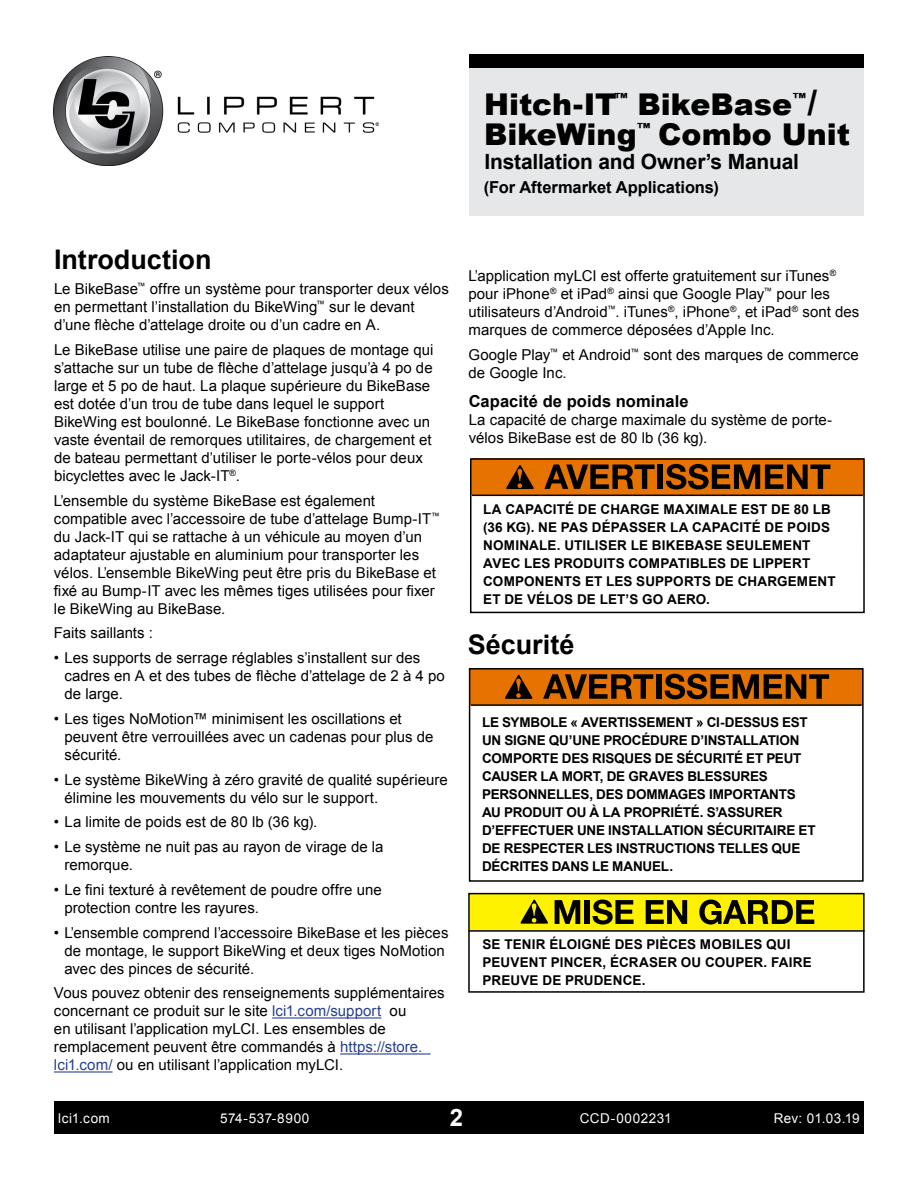
<style>
.page{position:relative;width:918px;height:1188px;background:#fff}
.page>*{position:absolute;margin:0;border:0;box-sizing:border-box;transform-origin:0 0}
.t1{font:900 34.5px "Arial";color:#000}
.t2{font:900 30px "Arial";color:#000}
.t3{font:700 27px "Arial";color:#000}
.t4{font:700 24px "Arial";color:#fff}
.t5{font:700 21px "Arial";letter-spacing:-.01em;color:#000}
.t6{font:700 16.5px "Arial";color:#000}
.t7{font:15px/18px "Arial";color:#000}
.t8{font:700 13.5px/18px "Arial";letter-spacing:-.005em;color:#000}
.t9{font:13.5px "Arial";letter-spacing:.035em;color:#fff}
.s1{color:#25408f}
</style>
<div class="page">
<div style="left:54px;top:1102px;width:810px;height:32px;background:#000"></div>
<img style="left:54px;top:56px;width:325px;height:110px">
<div style="left:469px;top:54px;width:395px;height:162px;background:#e6e7e8"></div>
<div style="left:469px;top:54px;width:395px;height:14px;background:#000"></div>
<hr style="left:272px;top:1017px;width:109px;height:2px;background:#25408f">
<hr style="left:340px;top:1053px;width:91px;height:2px;background:#25408f">
<hr style="left:54px;top:1071px;width:59px;height:2px;background:#25408f">
<div style="left:472px;top:459px;width:392px;height:36px;background:#e67200"></div>
<svg style="left:506px;top:465px;width:28px;height:24px"></svg>
<svg style="left:544px;top:465px;width:111px;height:24px"></svg>
<div style="left:657px;top:465px;width:6px;height:24px;background:#000"></div>
<svg style="left:666px;top:464px;width:164px;height:25px"></svg>
<div style="left:470px;top:458px;width:395px;height:155px;border:2px solid #000"></div>
<hr style="left:472px;top:495px;width:391px;height:1px;background:#000">
<div style="left:470px;top:668px;width:393px;height:37px;background:#e67200"></div>
<svg style="left:505px;top:675px;width:28px;height:24px"></svg>
<svg style="left:543px;top:674px;width:110px;height:25px"></svg>
<div style="left:656px;top:674px;width:5px;height:25px;background:#000"></div>
<svg style="left:665px;top:674px;width:164px;height:25px"></svg>
<div style="left:469px;top:668px;width:395px;height:214px;border:2px solid #000"></div>
<hr style="left:471px;top:704px;width:391px;height:2px;background:#000">
<div style="left:470px;top:893px;width:393px;height:37px;background:#fff200"></div>
<svg style="left:520px;top:899px;width:28px;height:25px"></svg>
<svg style="left:555px;top:900px;width:25px;height:24px"></svg>
<div style="left:585px;top:900px;width:5px;height:24px;background:#000"></div>
<svg style="left:593px;top:900px;width:41px;height:25px"></svg>
<svg style="left:646px;top:900px;width:41px;height:24px"></svg>
<svg style="left:699px;top:900px;width:115px;height:25px"></svg>
<div style="left:468px;top:893px;width:397px;height:100px;border:2px solid #000"></div>
<hr style="left:469px;top:930px;width:396px;height:2px;background:#000">
<h2 class="t2" style="left:484px;top:83px;width:324px">Hitch-IT<sup>™</sup> BikeBase<sup>™</sup></h2>
<h1 class="t1" style="left:807px;top:78px;width:11px">/</h1>
<h2 class="t2" style="left:484px;top:113px;width:368px">BikeWing<sup>™</sup> Combo Unit</h2>
<h3 class="t5" style="left:484px;top:148px;width:316px">Installation and Owner’s Manual</h3>
<p class="t6" style="left:484px;top:176px;width:236px">(For Aftermarket Applications)</p>
<h3 class="t3" style="left:54px;top:242px;width:159px">Introduction</h3>
<p class="t7" style="left:54px;top:280px;width:396px">Le BikeBase<sup>™</sup> offre un système pour transporter deux vélos en permettant l’installation du BikeWing<sup>™</sup> sur le devant d’une flèche d’attelage droite ou d’un cadre en A.</p>
<p class="t7" style="left:54px;top:341px;width:381px">Le BikeBase utilise une paire de plaques de montage qui s’attache sur un tube de flèche d’attelage jusqu’à 4 po de large et 5 po de haut. La plaque supérieure du BikeBase est dotée d’un trou de tube dans lequel le support BikeWing est boulonné. Le BikeBase fonctionne avec un vaste éventail de remorques utilitaires, de chargement et de bateau permettant d’utiliser le porte-vélos pour deux bicyclettes avec le Jack-IT<sup>®</sup>.</p>
<p class="t7" style="left:54px;top:492px;width:387px">L’ensemble du système BikeBase est également compatible avec l’accessoire de tube d’attelage Bump-IT<sup>™ </sup>du Jack-IT qui se rattache à un véhicule au moyen d’un adaptateur ajustable en aluminium pour transporter les vélos. L’ensemble BikeWing peut être pris du BikeBase et fixé au Bump-IT avec les mêmes tiges utilisées pour fixer le BikeWing au BikeBase.</p>
<p class="t7" style="left:54px;top:624px;width:101px">Faits saillants :</p>
<p class="t7" style="left:64px;top:649px;width:382px;text-indent:-10px">• Les supports de serrage réglables s’installent sur des cadres en A et des tubes de flèche d’attelage de 2 à 4 po de large.</p>
<p class="t7" style="left:64px;top:710px;width:371px;text-indent:-10px">• Les tiges NoMotion™ minimisent les oscillations et peuvent être verrouillées avec un cadenas pour plus de sécurité.</p>
<p class="t7" style="left:64px;top:771px;width:385px;text-indent:-10px">• Le système BikeWing à zéro gravité de qualité supérieure élimine les mouvements du vélo sur le support.</p>
<p class="t7" style="left:54px;top:813px;width:265px">• La limite de poids est de 80 lb (36 kg).</p>
<p class="t7" style="left:64px;top:838px;width:321px;text-indent:-10px">• Le système ne nuit pas au rayon de virage de la remorque.</p>
<p class="t7" style="left:64px;top:881px;width:319px;text-indent:-10px">• Le fini texturé à revêtement de poudre offre une protection contre les rayures.</p>
<p class="t7" style="left:64px;top:924px;width:386px;text-indent:-10px">• L’ensemble comprend l’accessoire BikeBase et les pièces de montage, le support BikeWing et deux tiges NoMotion avec des pinces de sécurité.</p>
<p class="t7" style="left:54px;top:984px;width:392px">Vous pouvez obtenir des renseignements supplémentaires concernant ce produit sur le site <span class="s1">lci1.com/support</span> ou<br>en utilisant l’application myLCI. Les ensembles de remplacement peuvent être commandés à <span class="s1">https://store. lci1.com/</span> ou en utilisant l’application myLCI.</p>
<p class="t7" style="left:468px;top:267px;width:392px">L’application myLCI est offerte gratuitement sur iTunes<sup>® </sup>pour iPhone<sup>®</sup> et iPad<sup>®</sup> ainsi que Google Play<sup>™</sup> pour les utilisateurs d’Android<sup>™</sup>. iTunes<sup>®</sup>, iPhone<sup>®</sup>, et iPad<sup>®</sup> sont des marques de commerce déposées d’Apple Inc.</p>
<p class="t7" style="left:468px;top:346px;width:392px">Google Play<sup>™</sup> et Android<sup>™</sup> sont des marques de commerce de Google Inc.</p>
<p class="t6" style="left:469px;top:391px;width:221px">Capacité de poids nominale</p>
<p class="t7" style="left:469px;top:411px;width:365px">La capacité de charge maximale du système de porte&shy;vélos BikeBase est de 80 lb (36 kg).</p>
<p class="t8" style="left:483px;top:501px;width:354px">LA CAPACITÉ DE CHARGE MAXIMALE EST DE 80 LB (36 KG). NE PAS DÉPASSER LA CAPACITÉ DE POIDS NOMINALE. UTILISER LE BIKEBASE SEULEMENT AVEC LES PRODUITS COMPATIBLES DE LIPPERT COMPONENTS ET LES SUPPORTS DE CHARGEMENT ET DE VÉLOS DE LET’S GO AERO.</p>
<h3 class="t3" style="left:468px;top:627px;width:108px">Sécurité</h3>
<p class="t8" style="left:482px;top:713px;width:335px">LE SYMBOLE « AVERTISSEMENT » CI-DESSUS EST UN SIGNE QU’UNE PROCÉDURE D’INSTALLATION COMPORTE DES RISQUES DE SÉCURITÉ ET PEUT CAUSER LA MORT, DE GRAVES BLESSURES PERSONNELLES, DES DOMMAGES IMPORTANTS AU PRODUIT OU À LA PROPRIÉTÉ. S’ASSURER D’EFFECTUER UNE INSTALLATION SÉCURITAIRE ET DE RESPECTER LES INSTRUCTIONS TELLES QUE DÉCRITES DANS LE MANUEL.</p>
<p class="t8" style="left:482px;top:936px;width:331px">SE TENIR ÉLOIGNÉ DES PIÈCES MOBILES QUI<br>PEUVENT PINCER, ÉCRASER OU COUPER. FAIRE<br>PREUVE DE PRUDENCE.</p>
<p class="t9" style="left:58px;top:1109px;width:53px">lci1.com</p>
<p class="t9" style="left:220px;top:1109px;width:91px">574-537-8900</p>
<h3 class="t4" style="left:450px;top:1101px;width:15px">2</h3>
<p class="t9" style="left:774px;top:1109px;width:87px">Rev: 01.03.19</p>
<p class="t9" style="left:580px;top:1109px;width:94px">CCD-0002231</p>
</div>
